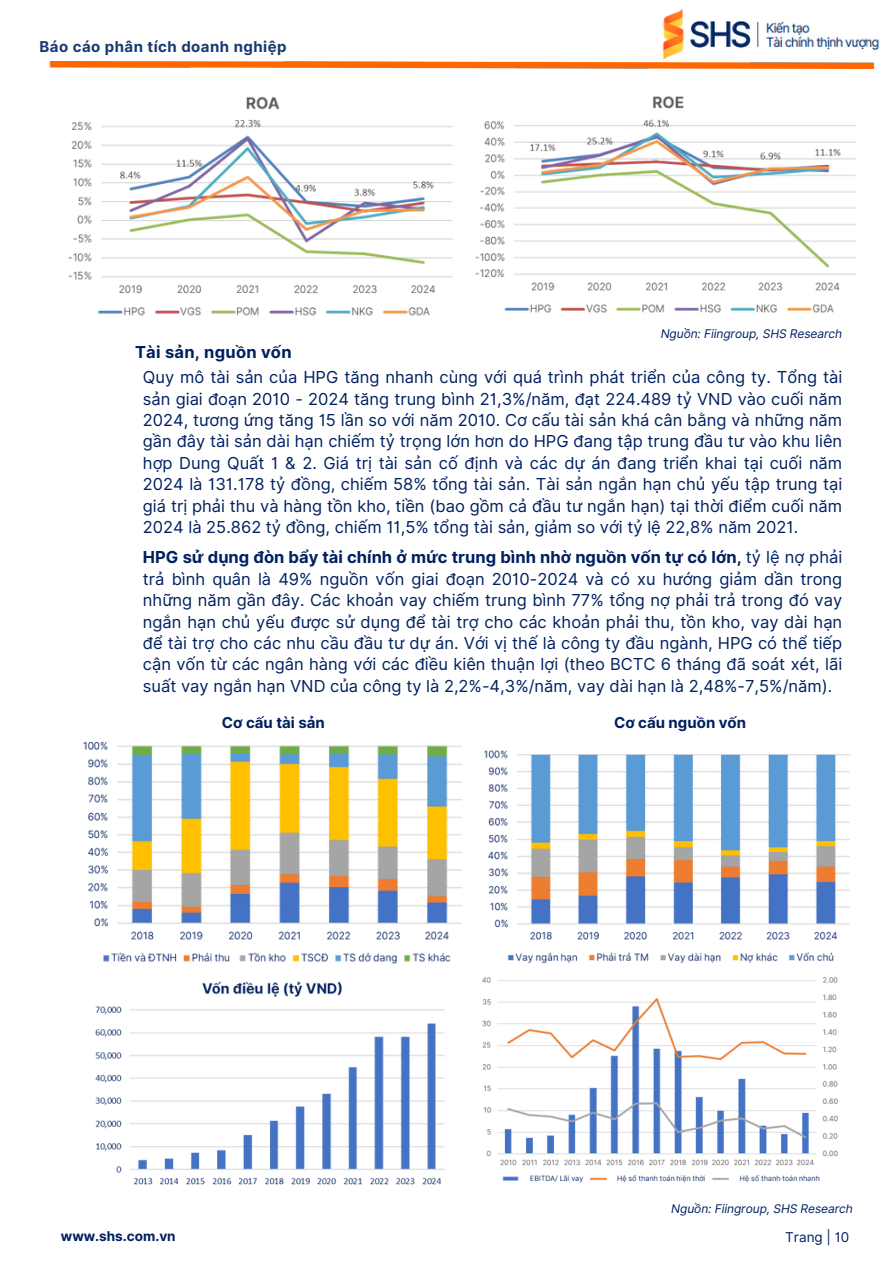
<style>
.page{position:relative;width:894px;height:1264px;background:#fff}
.page>*{position:absolute;margin:0;border:0;box-sizing:border-box;transform-origin:0 0}
.t1{font:16.5px/21.3px "Inter";color:#002060;text-align:justify}
.t2{font:700 16.5px "Inter";letter-spacing:.015em;color:#002060}
.t3{font:700 15px "Inter";letter-spacing:.035em;color:#193a6f}
.t4{font:700 15px "Inter";color:#002060}
.t5{font:700 13.5px "Inter";color:#002060}
.t6{font:13.5px "Inter";color:#002060}
.t7{font:italic 12px "Inter";letter-spacing:-.005em;color:#002060}
.s1{font-weight:700}
</style>
<div class="page">
<img style="left:49px;top:62px;width:826px;height:7px">
<img style="left:662px;top:9px;width:218px;height:51px">
<img style="left:83px;top:741px;width:379px;height:223px">
<img style="left:484px;top:750px;width:366px;height:214px">
<img style="left:95px;top:981px;width:350px;height:204px">
<img style="left:482px;top:977px;width:356px;height:206px">
<img style="left:68px;top:96px;width:385px;height:220px">
<img style="left:475px;top:96px;width:382px;height:217px">
<p class="t3" style="left:40px;top:38px;width:248px">Báo cáo phân tích doanh nghiệp</p>
<h2 class="t2" style="left:135px;top:342px;width:158px">Tài sản, nguồn vốn</h2>
<h1 class="t7" style="left:660px;top:326px;width:183px">Nguồn: Fiingroup, SHS Research</h1>
<p class="t1" style="left:143px;top:366px;width:700px">Quy mô tài sản của HPG tăng nhanh cùng với quá trình phát triển của công ty. Tổng tài sản giai đoạn 2010 - 2024 tăng trung bình 21,3%/năm, đạt 224.489 tỷ VND vào cuối năm 2024, tương ứng tăng 15 lần so với năm 2010. Cơ cấu tài sản khá cân bằng và những năm gần đây tài sản dài hạn chiếm tỷ trọng lớn hơn do HPG đang tập trung đầu tư vào khu liên hợp Dung Quất 1 &amp; 2. Giá trị tài sản cố định và các dự án đang triển khai tại cuối năm 2024 là 131.178 tỷ đồng, chiếm 58% tổng tài sản. Tài sản ngắn hạn chủ yếu tập trung tại giá trị phải thu và hàng tồn kho, tiền (bao gồm cả đầu tư ngắn hạn) tại thời điểm cuối năm 2024 là 25.862 tỷ đồng, chiếm 11,5% tổng tài sản, giảm so với tỷ lệ 22,8% năm 2021.</p>
<p class="t1" style="left:143px;top:546px;width:700px"><span class="s1">HPG sử dụng đòn bẩy tài chính ở mức trung bình nhờ nguồn vốn tự có lớn,</span> tỷ lệ nợ phải trả bình quân là 49% nguồn vốn giai đoạn 2010-2024 và có xu hướng giảm dần trong những năm gần đây. Các khoản vay chiếm trung bình 77% tổng nợ phải trả trong đó vay ngắn hạn chủ yếu được sử dụng để tài trợ cho các khoản phải thu, tồn kho, vay dài hạn để tài trợ cho các nhu cầu đầu tư dự án. Với vị thế là công ty đầu ngành, HPG có thể tiếp cận vốn từ các ngân hàng với các điều kiên thuận lợi (theo BCTC 6 tháng đã soát xét, lãi suất vay ngắn hạn VND của công ty là 2,2%-4,3%/năm, vay dài hạn là 2,48%-7,5%/năm).</p>
<h1 class="t4" style="left:222px;top:713px;width:105px">Cơ cấu tài sản</h1>
<p class="t4" style="left:614px;top:713px;width:133px">Cơ cấu nguồn vốn</p>
<h2 class="t7" style="left:671px;top:1201px;width:183px">Nguồn: Fiingroup, SHS Research</h2>
<p class="t5" style="left:61px;top:1228px;width:116px">www.shs.com.vn</p>
<h1 class="t6" style="left:785px;top:1228px;width:65px">Trang | 10</h1>
</div>
